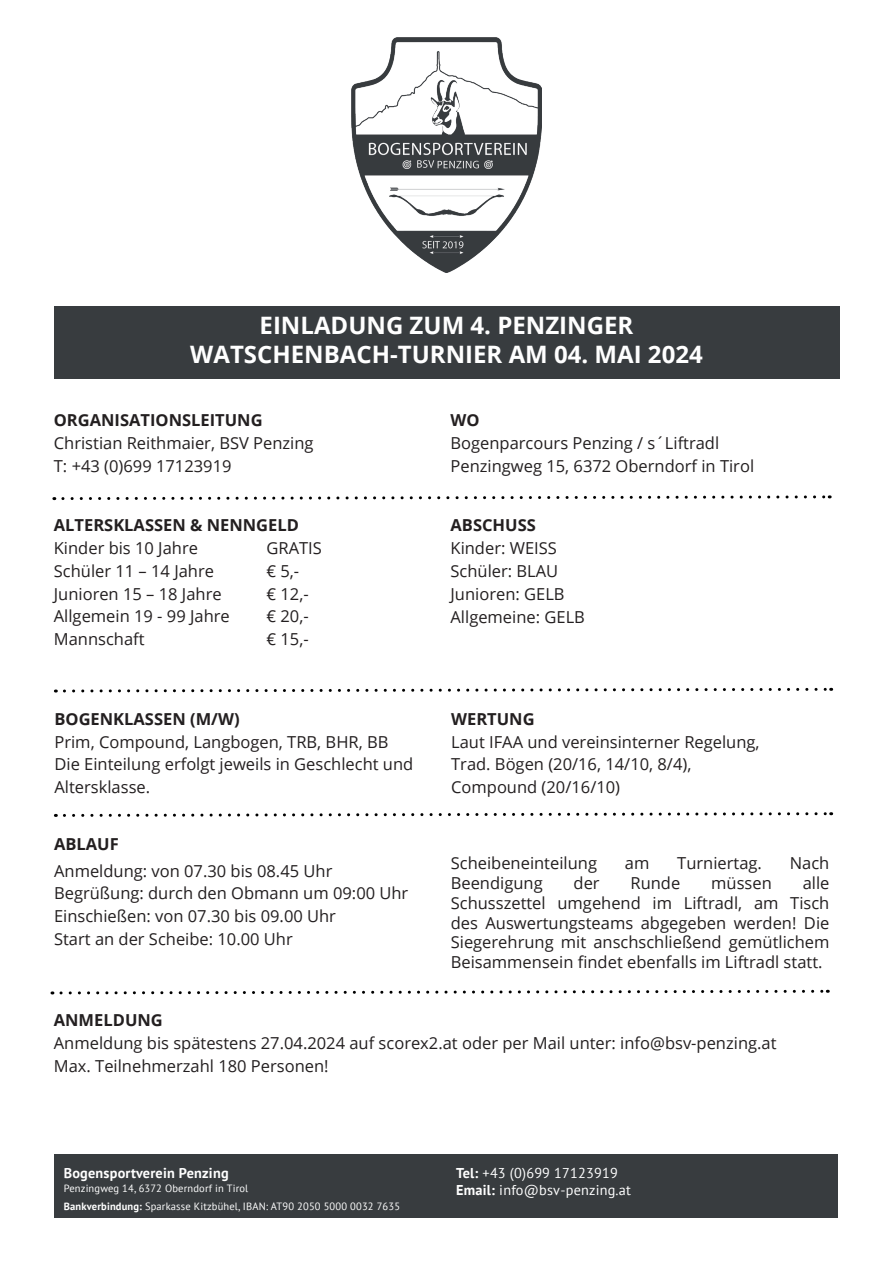
<style>
.page{position:relative;width:893px;height:1263px;background:#fff}
.page>*{position:absolute;margin:0;border:0;box-sizing:border-box;transform-origin:0 0}
.t1{font:700 24px/28.8px "Open Sans";color:#fff;text-align:center}
.t2{font:16.5px/23px "Open Sans";color:#231f20}
.t3{font:700 16.5px "Open Sans";color:#231f20}
.t4{font:14.25px/16.5px "PT Sans";letter-spacing:.015em;color:#fff}
.t5{font:700 14.25px "PT Sans";letter-spacing:.015em;color:#fff}
.t6{font:10.5px/18px "PT Sans";letter-spacing:.015em;color:#fff}
.s1{font-weight:700}
</style>
<div class="page">
<div style="left:54px;top:306px;width:785px;height:72px;background:#383c3f"></div>
<img style="left:351px;top:38px;width:191px;height:235px">
<div style="left:54px;top:1154px;width:783px;height:64px;background:#383c3f"></div>
<svg style="left:54px;top:495px;width:776px;height:6px"></svg>
<svg style="left:55px;top:687px;width:777px;height:6px"></svg>
<svg style="left:55px;top:812px;width:777px;height:5px"></svg>
<svg style="left:52px;top:989px;width:776px;height:6px"></svg>
<h1 class="t1" style="left:190px;top:310px;width:514px">EINLADUNG ZUM 4. PENZINGER<br>WATSCHENBACH-TURNIER AM 04. MAI 2024</h1>
<p class="t3" style="left:54px;top:409px;width:210px">ORGANISATIONSLEITUNG</p>
<p class="t2" style="left:54px;top:431px;width:261px">Christian Reithmaier, BSV Penzing<br>T: +43 (0)699 17123919</p>
<p class="t3" style="left:54px;top:513px;width:247px">ALTERSKLASSEN &amp; NENNGELD</p>
<p class="t2" style="left:54px;top:536px;width:146px">Kinder bis 10 Jahre</p>
<p class="t2" style="left:266px;top:536px;width:57px">GRATIS</p>
<p class="t2" style="left:54px;top:559px;width:162px">Schüler 11 – 14 Jahre</p>
<p class="t2" style="left:266px;top:559px;width:34px">€ 5,-</p>
<p class="t2" style="left:54px;top:582px;width:169px">Junioren 15 – 18 Jahre</p>
<p class="t2" style="left:266px;top:582px;width:44px">€ 12,-</p>
<p class="t2" style="left:54px;top:605px;width:177px">Allgemein 19 - 99 Jahre</p>
<p class="t2" style="left:266px;top:605px;width:44px">€ 20,-</p>
<p class="t2" style="left:54px;top:627px;width:92px">Mannschaft</p>
<p class="t2" style="left:266px;top:627px;width:44px">€ 15,-</p>
<p class="t3" style="left:54px;top:707px;width:187px">BOGENKLASSEN (M/W)</p>
<p class="t2" style="left:54px;top:730px;width:360px">Prim, Compound, Langbogen, TRB, BHR, BB<br>Die Einteilung erfolgt jeweils in Geschlecht und<br>Altersklasse.</p>
<p class="t3" style="left:451px;top:409px;width:31px">WO</p>
<p class="t2" style="left:451px;top:431px;width:305px">Bogenparcours Penzing / s´Liftradl<br>Penzingweg 15, 6372 Oberndorf in Tirol</p>
<p class="t3" style="left:451px;top:513px;width:87px">ABSCHUSS</p>
<p class="t2" style="left:451px;top:536px;width:136px">Kinder: WEISS<br>Schüler: BLAU<br>Junioren: GELB<br>Allgemeine: GELB</p>
<p class="t3" style="left:451px;top:707px;width:85px">WERTUNG</p>
<p class="t2" style="left:451px;top:730px;width:310px">Laut IFAA und vereinsinterner Regelung,<br>Trad. Bögen (20/16, 14/10, 8/4),<br>Compound (20/16/10)</p>
<p class="t3" style="left:54px;top:833px;width:66px">ABLAUF</p>
<p class="t2" style="left:54px;top:859px;width:356px">Anmeldung: von 07.30 bis 08.45 Uhr Begrüßung: durch den Obmann um 09:00 Uhr Einschießen: von 07.30 bis 09.00 Uhr<br>Start an der Scheibe: 10.00 Uhr</p>
<p class="t2" style="left:451px;top:851px;width:148px">Scheibeneinteilung</p>
<p class="t2" style="left:625px;top:851px;width:26px">am</p>
<p class="t2" style="left:677px;top:851px;width:86px">Turniertag.</p>
<p class="t2" style="left:790px;top:851px;width:41px">Nach</p>
<p class="t2" style="left:451px;top:872px;width:380px;line-height:19.8px;text-align:justify;text-indent:352px">alle Schusszettel umgehend im Liftradl, am Tisch des Auswertungsteams abgegeben werden! Die Siegerehrung mit anschschließend gemütlichem Beisammensein findet ebenfalls im Liftradl statt.</p>
<p class="t2" style="left:451px;top:871px;width:93px">Beendigung</p>
<p class="t2" style="left:574px;top:871px;width:28px">der</p>
<p class="t2" style="left:630px;top:871px;width:51px">Runde</p>
<p class="t2" style="left:711px;top:871px;width:62px">müssen</p>
<p class="t3" style="left:54px;top:1009px;width:110px">ANMELDUNG</p>
<p class="t2" style="left:54px;top:1031px;width:724px">Anmeldung bis spätestens 27.04.2024 auf scorex2.at oder per Mail unter: info@bsv-penzing.at<br>Max. Teilnehmerzahl 180 Personen!</p>
<p class="t5" style="left:64px;top:1164px;width:166px">Bogensportverein Penzing</p>
<p class="t6" style="left:64px;top:1179px;width:338px">Penzingweg 14, 6372 Oberndorf in Tirol<br><span class="s1">Bankverbindung:</span> Sparkasse Kitzbühel, IBAN: AT90 2050 5000 0032 7635</p>
<p class="t4" style="left:456px;top:1165px;width:176px"><span class="s1">Tel:</span> +43 (0)699 17123919<br><span class="s1">Email:</span> info@bsv-penzing.at</p>
</div>
